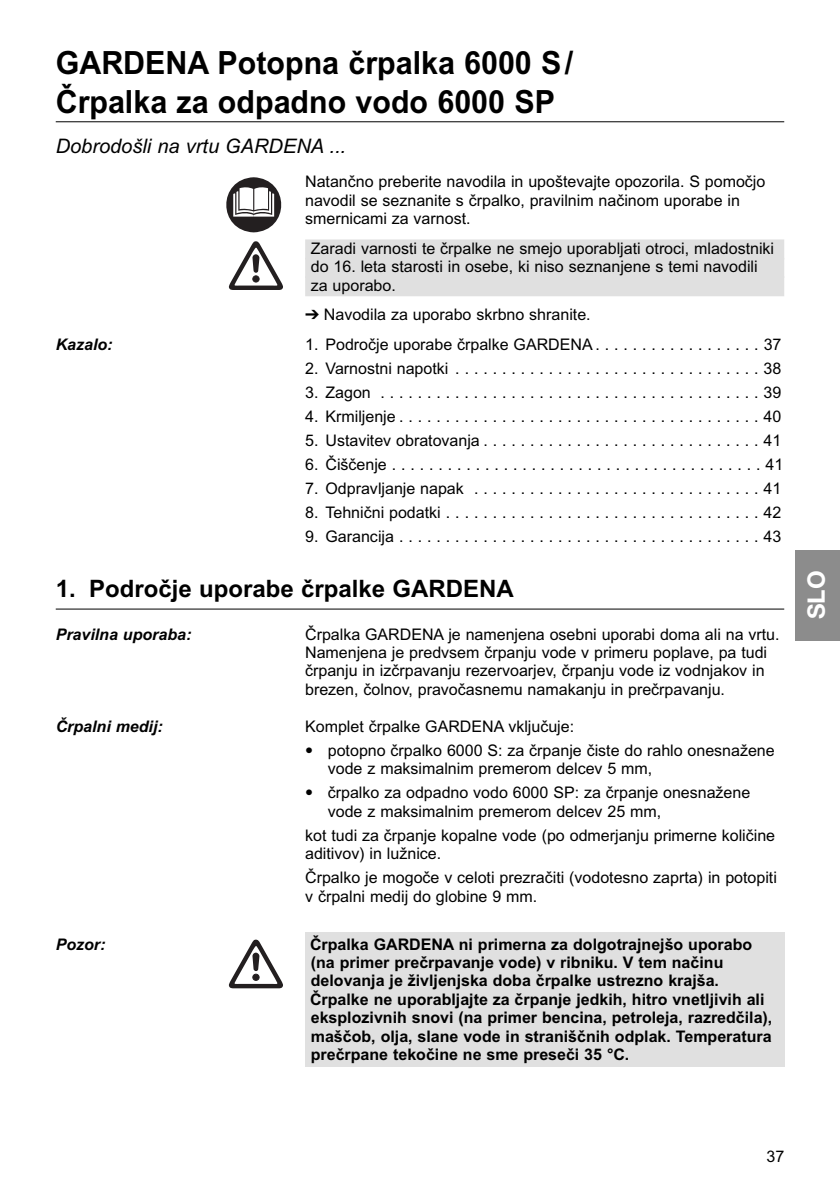
<style>
.page{position:relative;width:840px;height:1190px;background:#fff}
.page>*{position:absolute;margin:0;border:0;box-sizing:border-box;transform-origin:0 0}
.t1{font:700 32px/38.4px "Arial CE";color:#000;scale:.95 1}
.t2{font:700 24px "Arial CE";color:#000}
.t3{font:700 24px "Helvetica Neue";color:#fff}
.t4{font:italic 20px "Arial CE";color:#000}
.t5{font:16px/18.4px "Arial CE";color:#000}
.t6{font:700 16px/18.4px "Arial CE";color:#000}
.t7{font:italic 700 16px "Arial CE";color:#000}
.s1{font-family:"Helvetica Neue";font-weight:700}
</style>
<div class="page">
<div style="left:796px;top:550px;width:44px;height:90px;background:#8c8c8c"></div>
<div style="left:305px;top:932px;width:479px;height:135px;background:#e0e0e0"></div>
<div style="left:305px;top:239px;width:479px;height:20px;background:#e0e0e0"></div>
<div style="left:305px;top:258px;width:479px;height:20px;background:#e0e0e0"></div>
<div style="left:305px;top:276px;width:479px;height:20px;background:#e0e0e0"></div>
<hr style="left:56px;top:609px;width:728px;height:1px;background:#000">
<hr style="left:56px;top:121px;width:728px;height:1px;background:#000">
<svg style="left:228px;top:241px;width:55px;height:49px"></svg>
<svg style="left:228px;top:940px;width:55px;height:48px"></svg>
<svg style="left:226px;top:177px;width:56px;height:55px"></svg>
<h1 class="t1" style="left:56px;top:47px;width:546px">GARDENA Potopna črpalka 6000 S/<br>Črpalka za odpadno vodo 6000 SP</h1>
<p class="t4" style="left:56px;top:139px;width:292px">Dobrodošli na vrtu GARDENA ...</p>
<p class="t5" style="left:305px;top:174px;width:462px">Natančno preberite navodila in upoštevajte opozorila. S pomočjo navodil se seznanite s črpalko, pravilnim načinom uporabe in smernicami za varnost.</p>
<p class="t5" style="left:311px;top:241px;width:465px">Zaradi varnosti te črpalke ne smejo uporabljati otroci, mladostniki do 16. leta starosti in osebe, ki niso seznanjene s temi navodili za uporabo.</p>
<p class="t5" style="left:305px;top:307px;width:287px">➔ Navodila za uporabo skrbno shranite.</p>
<p class="t7" style="left:56px;top:338px;width:58px">Kazalo:</p>
<p class="t5" style="left:305px;top:337px;width:478px">1. Področje uporabe črpalke GARDENA . . . . . . . . . . . . . . . . . . 37</p>
<p class="t5" style="left:305px;top:361px;width:478px">2. Varnostni napotki . . . . . . . . . . . . . . . . . . . . . . . . . . . . . . . . . 38</p>
<p class="t5" style="left:305px;top:385px;width:478px">3. Zagon . . . . . . . . . . . . . . . . . . . . . . . . . . . . . . . . . . . . . . . . . 39</p>
<p class="t5" style="left:305px;top:409px;width:478px">4. Krmiljenje . . . . . . . . . . . . . . . . . . . . . . . . . . . . . . . . . . . . . . . 40</p>
<p class="t5" style="left:305px;top:433px;width:478px">5. Ustavitev obratovanja . . . . . . . . . . . . . . . . . . . . . . . . . . . . . . 41</p>
<p class="t5" style="left:305px;top:457px;width:480px">6. Čiščenje . . . . . . . . . . . . . . . . . . . . . . . . . . . . . . . . . . . . . . . . 41</p>
<p class="t5" style="left:305px;top:481px;width:478px">7. Odpravljanje napak . . . . . . . . . . . . . . . . . . . . . . . . . . . . . . . 41</p>
<p class="t5" style="left:305px;top:505px;width:478px">8. Tehnični podatki . . . . . . . . . . . . . . . . . . . . . . . . . . . . . . . . . . 42</p>
<p class="t5" style="left:305px;top:529px;width:478px">9. Garancija . . . . . . . . . . . . . . . . . . . . . . . . . . . . . . . . . . . . . . . 43</p>
<h2 class="t2" style="left:56px;top:580px;width:460px">1. Področje uporabe črpalke GARDENA</h2>
<p class="t7" style="left:56px;top:628px;width:137px">Pravilna uporaba:</p>
<p class="t5" style="left:305px;top:627px;width:476px">Črpalka GARDENA je namenjena osebni uporabi doma ali na vrtu.<br>Namenjena je predvsem črpanju vode v primeru poplave, pa tudi črpanju in izčrpavanju rezervoarjev, črpanju vode iz vodnjakov in brezen, čolnov, pravočasnemu namakanju in prečrpavanju.</p>
<p class="t7" style="left:56px;top:720px;width:109px">Črpalni medij:</p>
<p class="t5" style="left:305px;top:719px;width:270px">Komplet črpalke GARDENA vključuje:</p>
<p class="t5" style="left:328px;top:743px;width:448px;text-indent:-23px"><span class="s1">•</span> potopno črpalko 6000 S: za črpanje čiste do rahlo onesnažene vode z maksimalnim premerom delcev 5 mm,</p>
<p class="t5" style="left:328px;top:785px;width:424px;text-indent:-23px"><span class="s1">•</span> črpalko za odpadno vodo 6000 SP: za črpanje onesnažene vode z maksimalnim premerom delcev 25 mm,</p>
<p class="t5" style="left:305px;top:828px;width:471px">kot tudi za črpanje kopalne vode (po odmerjanju primerne količine aditivov) in lužnice.</p>
<p class="t5" style="left:305px;top:870px;width:473px">Črpalko je mogoče v celoti prezračiti (vodotesno zaprta) in potopiti v črpalni medij do globine 9 mm.</p>
<p class="t7" style="left:56px;top:938px;width:51px">Pozor:</p>
<p class="t6" style="left:310px;top:936px;width:464px">Črpalka GARDENA ni primerna za dolgotrajnejšo uporabo (na primer prečrpavanje vode) v ribniku. V tem načinu delovanja je življenjska doba črpalke ustrezno krajša.<br>Črpalke ne uporabljajte za črpanje jedkih, hitro vnetljivih ali eksplozivnih snovi (na primer bencina, petroleja, razredčila), maščob, olja, slane vode in straniščnih odplak. Temperatura prečrpane tekočine ne sme preseči 35 °C.</p>
<h2 class="t3" style="left:808px;top:619px;width:50px;rotate:-90deg">SLO</h2>
<p class="t5" style="left:766px;top:1149px;width:19px">37</p>
</div>
